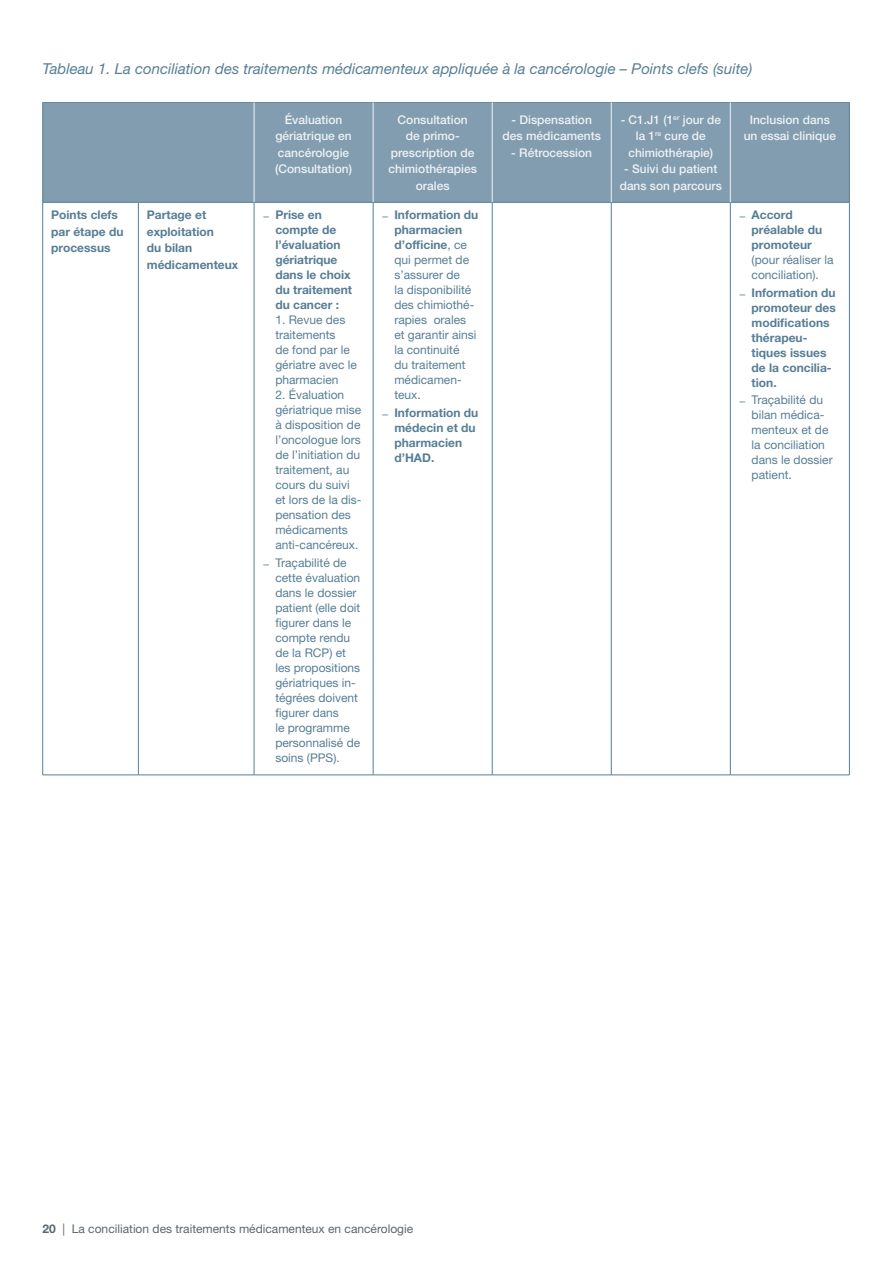
<style>
.page{position:relative;width:893px;height:1263px;background:#fff}
.page>*{position:absolute;margin:0;border:0;box-sizing:border-box;transform-origin:0 0}
.titre_tableau{font:italic 15px "Helvetica Neue LT Std";color:#577e95}
.texte_courant{font:12px/15px "Helvetica Neue LT Std";color:#577e95}
.texte_courant-2{font:700 12px/15px "Helvetica Neue LT Std";color:#577e95}
.texte_courant-3{font:500 12px/16.5px "Helvetica Neue LT Std";color:#f0f1f4;text-align:center}
.t1{font:12px "Helvetica Neue LT Std";color:#5a6670}
.s1{font-weight:500;font-size:7.5px}
.s2{font-weight:700}
</style>
<div class="page">
<div style="left:43px;top:103px;width:806px;height:99px;background:#819daf"></div>
<hr style="left:43px;top:102px;width:95px;height:1px;background:#577e95">
<hr style="left:42px;top:102px;width:1px;height:100px;background:#577e95">
<hr style="left:138px;top:102px;width:116px;height:1px;background:#577e95">
<hr style="left:254px;top:102px;width:119px;height:1px;background:#577e95">
<hr style="left:373px;top:102px;width:119px;height:1px;background:#577e95">
<hr style="left:492px;top:102px;width:119px;height:1px;background:#577e95">
<hr style="left:611px;top:102px;width:119px;height:1px;background:#577e95">
<hr style="left:730px;top:102px;width:120px;height:1px;background:#577e95">
<hr style="left:849px;top:102px;width:1px;height:100px;background:#577e95">
<hr style="left:43px;top:202px;width:95px;height:1px;background:#577e95">
<hr style="left:42px;top:203px;width:1px;height:572px;background:#577e95">
<hr style="left:138px;top:202px;width:116px;height:1px;background:#577e95">
<hr style="left:138px;top:203px;width:1px;height:572px;background:#577e95">
<hr style="left:254px;top:202px;width:119px;height:1px;background:#577e95">
<hr style="left:254px;top:203px;width:1px;height:572px;background:#577e95">
<hr style="left:373px;top:202px;width:119px;height:1px;background:#577e95">
<hr style="left:373px;top:203px;width:1px;height:572px;background:#577e95">
<hr style="left:492px;top:202px;width:119px;height:1px;background:#577e95">
<hr style="left:492px;top:203px;width:1px;height:572px;background:#577e95">
<hr style="left:611px;top:202px;width:119px;height:1px;background:#577e95">
<hr style="left:611px;top:203px;width:1px;height:572px;background:#577e95">
<hr style="left:730px;top:202px;width:120px;height:1px;background:#577e95">
<hr style="left:730px;top:203px;width:1px;height:572px;background:#577e95">
<hr style="left:849px;top:203px;width:1px;height:572px;background:#577e95">
<hr style="left:43px;top:775px;width:95px;height:1px;background:#577e95">
<hr style="left:138px;top:775px;width:116px;height:1px;background:#577e95">
<hr style="left:254px;top:775px;width:119px;height:1px;background:#577e95">
<hr style="left:373px;top:775px;width:119px;height:1px;background:#577e95">
<hr style="left:492px;top:775px;width:119px;height:1px;background:#577e95">
<hr style="left:611px;top:775px;width:119px;height:1px;background:#577e95">
<hr style="left:730px;top:775px;width:120px;height:1px;background:#577e95">
<hr style="left:254px;top:102px;width:1px;height:100px;background:#f0f1f4">
<hr style="left:373px;top:102px;width:1px;height:100px;background:#f0f1f4">
<hr style="left:492px;top:102px;width:1px;height:100px;background:#f0f1f4">
<hr style="left:611px;top:102px;width:1px;height:100px;background:#f0f1f4">
<hr style="left:730px;top:102px;width:1px;height:100px;background:#f0f1f4">
<p class="titre_tableau" style="left:43px;top:60px;width:711px">Tableau 1. La conciliation des traitements médicamenteux appliquée à la cancérologie – Points clefs (suite)</p>
<p class="texte_courant-2" style="left:51px;top:207px;width:74px;line-height:16.5px">Points clefs par étape du</p>
<p class="texte_courant-2" style="left:51px;top:240px;width:61px">processus</p>
<p class="texte_courant-2" style="left:147px;top:207px;width:69px;line-height:16.5px">Partage et exploitation</p>
<p class="texte_courant-2" style="left:147px;top:240px;width:47px">du bilan</p>
<p class="texte_courant-2" style="left:147px;top:257px;width:93px">médicamenteux</p>
<p class="texte_courant-3" style="left:275px;top:111px;width:78px">Évaluation gériatrique en cancérologie</p>
<p class="texte_courant-3" style="left:275px;top:160px;width:78px">(Consultation)</p>
<p class="texte_courant-2" style="left:275px;top:207px;width:78px;text-indent:-13px"><span class="s1">—</span> Prise en compte de l’évaluation gériatrique dans le choix du traitement du cancer :</p>
<p class="texte_courant" style="left:275px;top:312px;width:83px">1. Revue des traitements<br>de fond par le gériatre avec le pharmacien</p>
<p class="texte_courant" style="left:275px;top:387px;width:88px">2. Évaluation gériatrique mise à disposition de l’oncologue lors de l’initiation du traitement, au cours du suivi et lors de la dis&shy;pensation des médicaments anti-cancéreux.</p>
<p class="texte_courant" style="left:275px;top:555px;width:87px;text-indent:-13px"><span class="s1">—</span> Traçabilité de cette évaluation dans le dossier patient (elle doit figurer dans le compte rendu de la RCP) et les propositions gériatriques in&shy;tégrées doivent figurer dans<br>le programme personnalisé de soins (PPS).</p>
<p class="texte_courant-3" style="left:398px;top:111px;width:72px">Consultation</p>
<p class="texte_courant-3" style="left:406px;top:127px;width:56px">de primo-</p>
<p class="texte_courant-3" style="left:388px;top:144px;width:90px">prescription de chimiothérapies orales</p>
<p class="texte_courant" style="left:394px;top:207px;width:85px;text-indent:-13px"><span class="s1">—</span> <span class="s2">Information du pharmacien d’officine</span>, ce qui permet de s’assurer de<br>la disponibilité des chimiothé&shy;rapies orales et garantir ainsi la continuité<br>du traitement médicamen&shy;teux.</p>
<p class="texte_courant-2" style="left:394px;top:404px;width:85px;text-indent:-13px"><span class="s1">—</span> Information du médecin et du pharmacien d’HAD.</p>
<p class="texte_courant-3" style="left:511px;top:111px;width:82px">- Dispensation</p>
<p class="texte_courant-3" style="left:502px;top:127px;width:100px">des médicaments</p>
<p class="texte_courant-3" style="left:511px;top:144px;width:82px">- Rétrocession</p>
<p class="texte_courant-3" style="left:621px;top:111px;width:102px">- C1.J1 (1<sup>er</sup> jour de</p>
<p class="texte_courant-3" style="left:636px;top:127px;width:72px">la 1<sup>re</sup> cure de</p>
<p class="texte_courant-3" style="left:628px;top:144px;width:86px">chimiothérapie)</p>
<p class="texte_courant-3" style="left:620px;top:160px;width:104px">- Suivi du patient dans son parcours</p>
<p class="texte_courant-3" style="left:750px;top:111px;width:82px">Inclusion dans</p>
<p class="texte_courant-3" style="left:744px;top:127px;width:94px">un essai clinique</p>
<p class="texte_courant" style="left:752px;top:207px;width:83px;text-indent:-13px"><span class="s1">—</span> <span class="s2">Accord préalable du promoteur </span>(pour réaliser la conciliation).</p>
<p class="texte_courant-2" style="left:752px;top:284px;width:86px;text-indent:-13px"><span class="s1">—</span> Information du promoteur des modifications thérapeu&shy;tiques issues de la concilia&shy;tion.</p>
<p class="texte_courant" style="left:752px;top:392px;width:83px;text-indent:-13px"><span class="s1">—</span> Traçabilité du bilan médica&shy;menteux et de la conciliation dans le dossier patient.</p>
<p class="t1" style="left:43px;top:1222px;width:372px"><span class="s2">20</span> | La conciliation des traitements médicamenteux en cancérologie</p>
</div>
